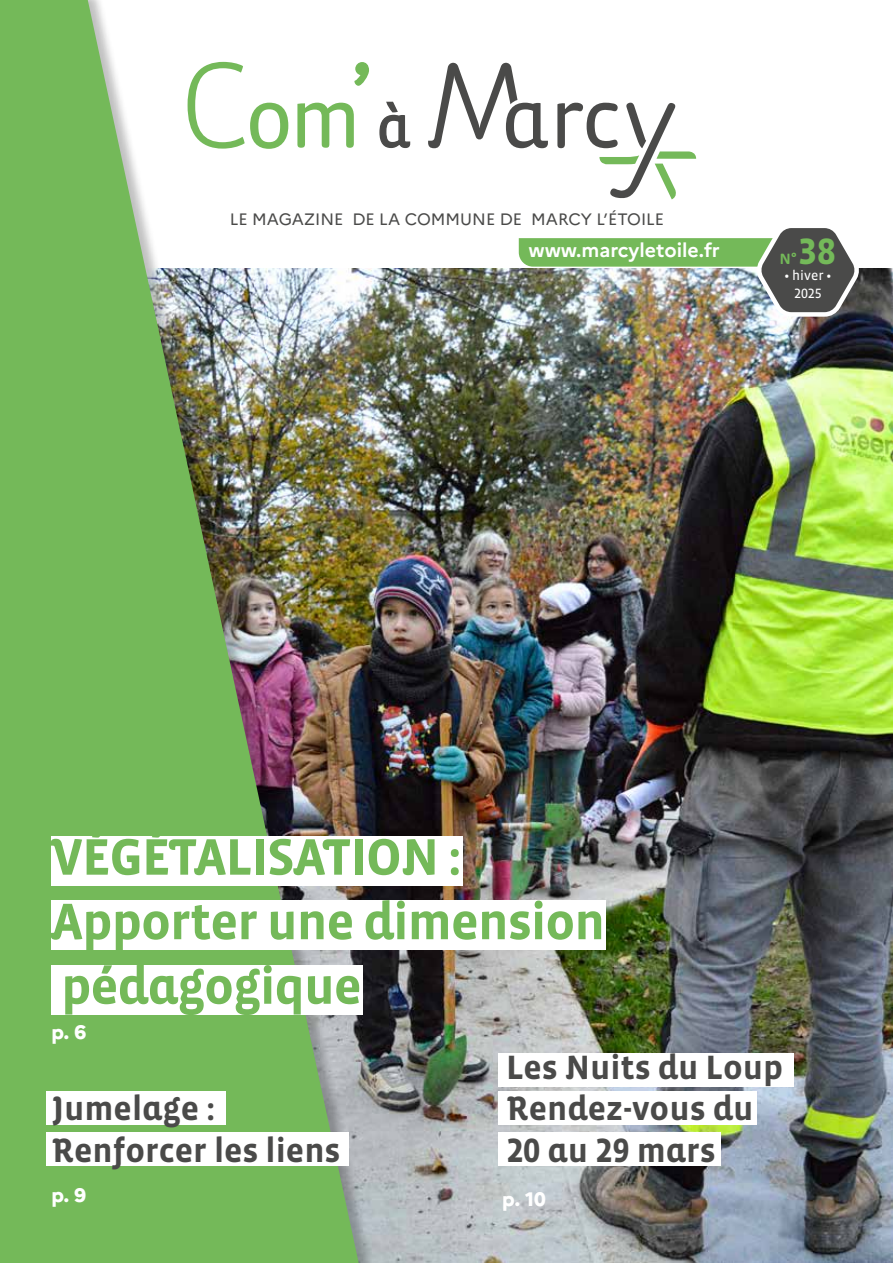
<style>
.page{position:relative;width:893px;height:1263px;background:#fff}
.page>*{position:absolute;margin:0;border:0;box-sizing:border-box;transform-origin:0 0}
.t1{font:700 52.5px/64.5px "Vista Sans Alt";letter-spacing:-.02em;color:#74b959}
.t2{font:700 37.5px "Vista Sans Alt";color:#74b959}
.t3{font:700 34.5px/41.4px "Vista Sans Alt";color:#4a4a49}
.t4{font:700 19.5px "Marianne";color:#fff}
.t5{font:800 19.5px "Marianne";color:#fff}
.t6{font:16.5px "Marianne";color:#4a4a49}
.t7{font:700 16.5px "Calibri";color:#74b959}
.t8{font:13.8px/17.2px "Vista Sans Alt Reg";color:#fff;text-align:center}
.s1{font-family:"Vista Sans Alt";font-weight:700}
</style>
<div class="page">
<img style="left:379px;top:269px;width:514px;height:994px">
<div style="left:0;top:0;width:379px;height:1263px;background:#000;opacity:.25"></div>
<img style="left:0;top:0;width:359px;height:1263px">
<div style="left:498px;top:1091px;width:259px;height:34px;background:#fff"></div>
<div style="left:46px;top:1091px;width:179px;height:34px;background:#fff"></div>
<div style="left:498px;top:1132px;width:223px;height:33px;background:#fff"></div>
<div style="left:498px;top:1053px;width:295px;height:33px;background:#fff"></div>
<div style="left:46px;top:1132px;width:303px;height:33px;background:#fff"></div>
<svg style="left:379px;top:101px;width:32px;height:48px"></svg>
<svg style="left:428px;top:63px;width:120px;height:85px"></svg>
<svg style="left:557px;top:102px;width:139px;height:97px"></svg>
<svg style="left:188px;top:62px;width:100px;height:87px"></svg>
<svg style="left:354px;top:62px;width:15px;height:24px"></svg>
<svg style="left:297px;top:103px;width:57px;height:45px"></svg>
<img style="left:519px;top:228px;width:344px;height:91px">
<div style="left:51px;top:836px;width:412px;height:49px;background:#fff"></div>
<div style="left:51px;top:900px;width:555px;height:50px;background:#fff"></div>
<div style="left:51px;top:965px;width:312px;height:49px;background:#fff"></div>
<p class="t6" style="left:230px;top:209px;width:436px">LE MAGAZINE DE LA COMMUNE DE MARCY L’ÉTOILE</p>
<p class="t2" style="left:798px;top:232px;width:39px">38</p>
<p class="t8" style="left:784px;top:267px;width:48px"><span class="s1">•</span> hiver <span class="s1">•<br></span>2025</p>
<p class="t4" style="left:528px;top:238px;width:193px">www.marcyletoile.fr</p>
<p class="t7" style="left:780px;top:247px;width:18px">N°</p>
<h1 class="t1" style="left:51px;top:826px;width:555px">VÉGÉTALISATION :<br>Apporter une dimension pédagogique</h1>
<p class="t5" style="left:51px;top:1021px;width:36px">p. 6</p>
<p class="t3" style="left:51px;top:1089px;width:291px">Jumelage :<br>Renforcer les liens</p>
<p class="t3" style="left:506px;top:1047px;width:279px">Les Nuits du Loup<br>Rendez-vous du<br>20 au 29 mars</p>
<p class="t5" style="left:51px;top:1183px;width:36px">p. 9</p>
<p class="t5" style="left:502px;top:1187px;width:45px">p. 10</p>
</div>
